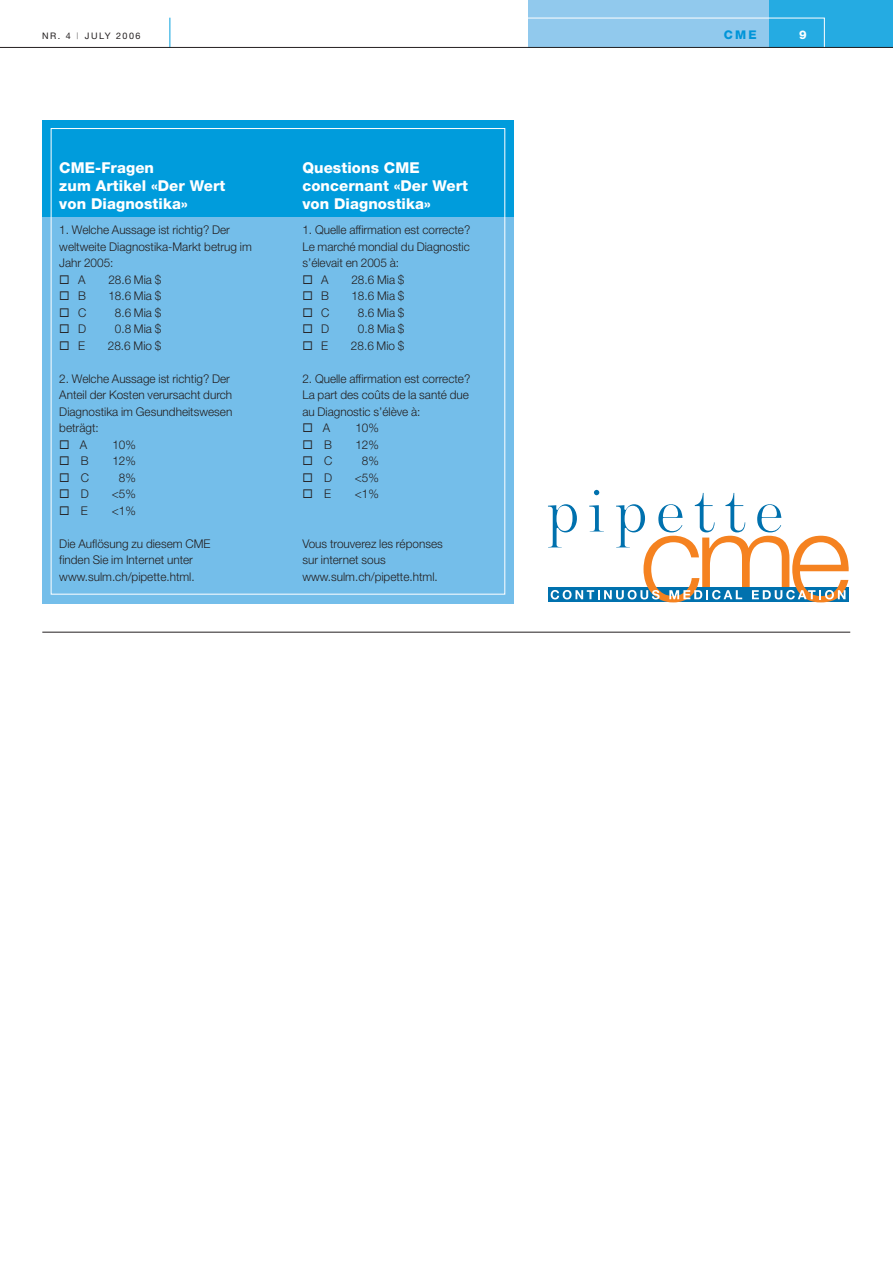
<style>
.page{position:relative;width:893px;height:1263px;background:#fff}
.page>*{position:absolute;margin:0;border:0;box-sizing:border-box;transform-origin:0 0}
.t1{font:800 15px/18px "Helvetica Neue";letter-spacing:.005em;color:#fff}
.t2{font:300 12px/16.5px "Helvetica Neue";color:#231f20}
.t3{font:800 12px "Helvetica Neue";color:#0095d9}
.t4{font:800 12px "Helvetica Neue";color:#fff}
.t5{font:9px "Helvetica Neue";letter-spacing:.165em;color:#231f20}
.s1{font-weight:100}
</style>
<div class="page">
<div style="left:769px;top:0;width:124px;height:47px;background:#25abe2"></div>
<div style="left:528px;top:0;width:241px;height:47px;background:#91c9ed"></div>
<div style="left:514px;top:18px;width:311px;height:42px;border:1px solid #fff"></div>
<svg style="left:169px;top:18px;width:1px;height:29px"></svg>
<hr style="left:0;top:47px;width:893px;height:1px;background:#231f20">
<hr style="left:42px;top:632px;width:808px;height:1px;background:#231f20">
<div style="left:42px;top:132px;width:472px;height:472px;background:#74beea"></div>
<div style="left:42px;top:120px;width:472px;height:97px;background:#009cdc"></div>
<svg style="left:548px;top:490px;width:301px;height:112px"></svg>
<p class="t5" style="left:42px;top:33px;width:100px">NR. 4 <span class="s1">|</span> JULY 2006</p>
<p class="t3" style="left:724px;top:30px;width:34px">CME</p>
<p class="t4" style="left:799px;top:30px;width:9px">9</p>
<p class="t1" style="left:59px;top:160px;width:168px">CME-Fragen<br>zum Artikel «Der Wert von Diagnostika»</p>
<p class="t2" style="left:59px;top:223px;width:172px">1. Welche Aussage ist richtig? Der</p>
<p class="t2" style="left:59px;top:239px;width:194px">weltweite Diagnostika-Markt betrug im</p>
<p class="t2" style="left:59px;top:256px;width:56px">Jahr 2005:</p>
<p class="t2" style="left:78px;top:272px;width:9px">A</p>
<p class="t2" style="left:108px;top:272px;width:55px">28.6 Mia $</p>
<p class="t2" style="left:78px;top:289px;width:9px">B</p>
<p class="t2" style="left:108px;top:289px;width:55px">18.6 Mia $</p>
<p class="t2" style="left:78px;top:305px;width:10px">C</p>
<p class="t2" style="left:115px;top:305px;width:48px">8.6 Mia $</p>
<p class="t2" style="left:78px;top:322px;width:10px">D</p>
<p class="t2" style="left:115px;top:322px;width:48px">0.8 Mia $</p>
<p class="t2" style="left:78px;top:338px;width:8px">E</p>
<p class="t2" style="left:108px;top:338px;width:55px">28.6 Mio $</p>
<p class="t2" style="left:59px;top:371px;width:172px">2. Welche Aussage ist richtig? Der</p>
<p class="t2" style="left:59px;top:388px;width:174px">Anteil der Kosten verursacht durch</p>
<p class="t2" style="left:59px;top:404px;width:174px">Diagnostika im Gesundheitswesen</p>
<p class="t2" style="left:59px;top:421px;width:41px">beträgt:</p>
<p class="t2" style="left:80px;top:437px;width:9px">A</p>
<p class="t2" style="left:112px;top:437px;width:25px">10%</p>
<p class="t2" style="left:81px;top:454px;width:9px">B</p>
<p class="t2" style="left:112px;top:454px;width:25px">12%</p>
<p class="t2" style="left:81px;top:470px;width:10px">C</p>
<p class="t2" style="left:119px;top:470px;width:18px">8%</p>
<p class="t2" style="left:81px;top:487px;width:10px">D</p>
<p class="t2" style="left:112px;top:487px;width:26px">&lt;5%</p>
<p class="t2" style="left:81px;top:503px;width:8px">E</p>
<p class="t2" style="left:112px;top:503px;width:26px">&lt;1%</p>
<p class="t2" style="left:59px;top:536px;width:153px">Die Auflösung zu diesem CME finden Sie im Internet unter www.sulm.ch/pipette.html.</p>
<p class="t1" style="left:302px;top:160px;width:167px">Questions CME concernant «Der Wert von Diagnostika»</p>
<p class="t2" style="left:302px;top:223px;width:169px">1. Quelle affirmation est correcte?</p>
<p class="t2" style="left:302px;top:239px;width:169px">Le marché mondial du Diagnostic</p>
<p class="t2" style="left:302px;top:256px;width:98px">s’élevait en 2005 à:</p>
<p class="t2" style="left:321px;top:272px;width:9px">A</p>
<p class="t2" style="left:351px;top:272px;width:55px">28.6 Mia $</p>
<p class="t2" style="left:321px;top:289px;width:9px">B</p>
<p class="t2" style="left:351px;top:289px;width:55px">18.6 Mia $</p>
<p class="t2" style="left:321px;top:305px;width:10px">C</p>
<p class="t2" style="left:358px;top:305px;width:48px">8.6 Mia $</p>
<p class="t2" style="left:321px;top:322px;width:10px">D</p>
<p class="t2" style="left:358px;top:322px;width:48px">0.8 Mia $</p>
<p class="t2" style="left:321px;top:338px;width:8px">E</p>
<p class="t2" style="left:351px;top:338px;width:55px">28.6 Mio $</p>
<p class="t2" style="left:302px;top:371px;width:169px">2. Quelle affirmation est correcte?</p>
<p class="t2" style="left:302px;top:388px;width:168px">La part des coûts de la santé due</p>
<p class="t2" style="left:302px;top:404px;width:120px">au Diagnostic s’élève à:</p>
<p class="t2" style="left:323px;top:421px;width:9px">A</p>
<p class="t2" style="left:355px;top:421px;width:25px">10%</p>
<p class="t2" style="left:324px;top:437px;width:9px">B</p>
<p class="t2" style="left:355px;top:437px;width:25px">12%</p>
<p class="t2" style="left:324px;top:454px;width:10px">C</p>
<p class="t2" style="left:362px;top:454px;width:18px">8%</p>
<p class="t2" style="left:324px;top:470px;width:10px">D</p>
<p class="t2" style="left:355px;top:470px;width:26px">&lt;5%</p>
<p class="t2" style="left:324px;top:487px;width:8px">E</p>
<p class="t2" style="left:355px;top:487px;width:26px">&lt;1%</p>
<p class="t2" style="left:302px;top:536px;width:142px">Vous trouverez les réponses sur internet sous www.sulm.ch/pipette.html.</p>
</div>
